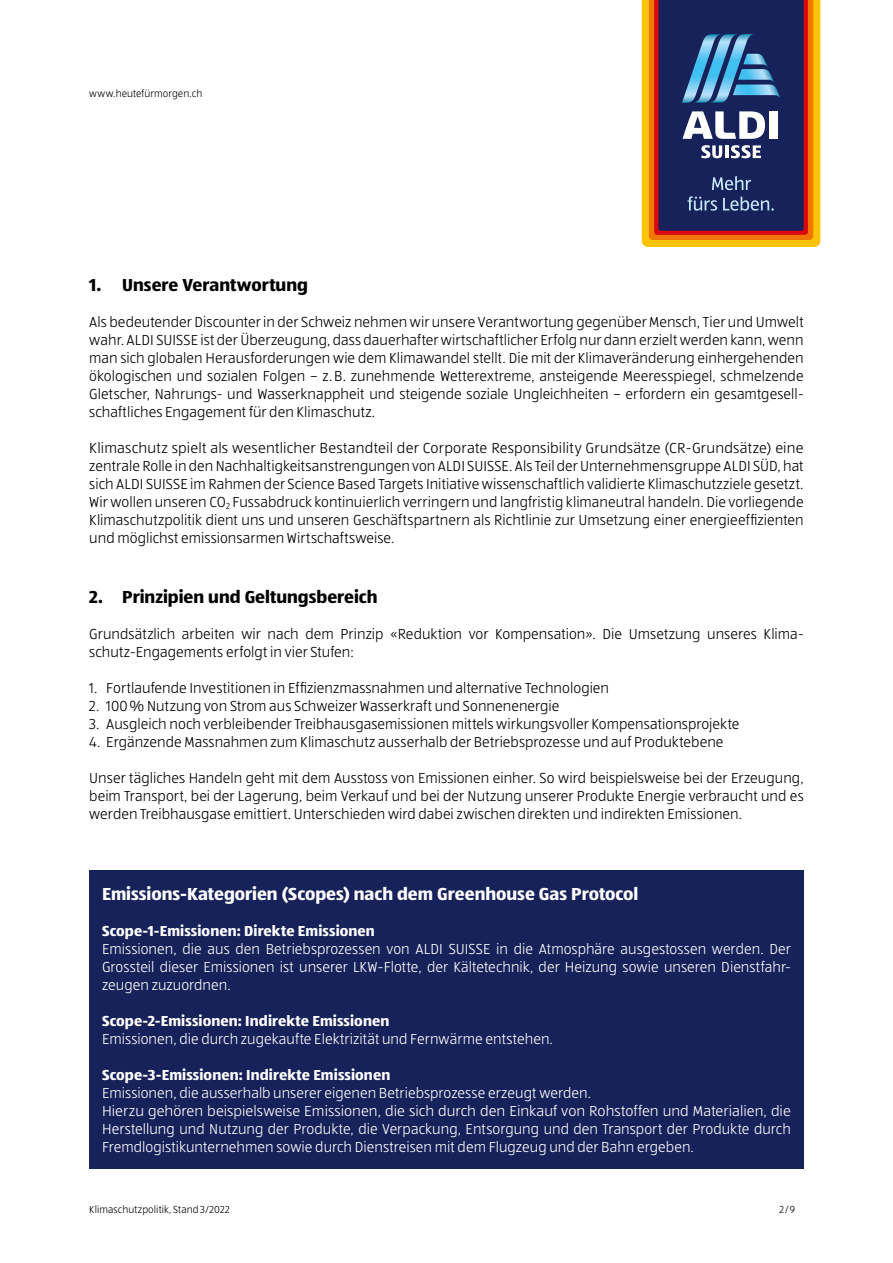
<style>
.page{position:relative;width:893px;height:1263px;background:#fff}
.page>*{position:absolute;margin:0;border:0;box-sizing:border-box;transform-origin:0 0}
.t1{font:700 18px "ALDISUEDOT";color:#fff}
.t2{font:700 18px "ALDISUEDOT";color:#000}
.t3{font:300 15px/18px "ALDISUEDOT";letter-spacing:.005em;color:#000;text-align:justify}
.t4{font:300 15px/18px "ALDISUEDOT";color:#fff;text-align:justify}
.t5{font:700 15px "ALDISUEDOT";letter-spacing:.005em;color:#fff}
.t6{font:300 10.5px "ALDISUEDOT";letter-spacing:.01em;color:#000}
</style>
<div class="page">
<svg style="left:642px;top:0;width:178px;height:247px;background:#5c4f59"></svg>
<div style="left:89px;top:870px;width:715px;height:299px;background:#162259"></div>
<p class="t6" style="left:89px;top:87px;width:114px">www.heutefürmorgen.ch</p>
<p class="t2" style="left:89px;top:273px;width:220px">1. Unsere Verantwortung</p>
<p class="t3" style="left:89px;top:313px;width:716px">Als bedeutender Discounter in der Schweiz nehmen wir unsere Verantwortung gegenüber Mensch, Tier und Umwelt wahr. ALDI SUISSE ist der Überzeugung, dass dauerhafter wirtschaftlicher Erfolg nur dann erzielt werden kann, wenn man sich globalen Herausforderungen wie dem Klimawandel stellt. Die mit der Klimaveränderung einhergehenden ökologischen und sozialen Folgen – z.B. zunehmende Wetterextreme, ansteigende Meeresspiegel, schmelzende Gletscher, Nahrungs- und Wasserknappheit und steigende soziale Ungleichheiten – erfordern ein gesamtgesell&shy;schaftliches Engagement für den Klimaschutz.</p>
<p class="t3" style="left:89px;top:439px;width:716px">Klimaschutz spielt als wesentlicher Bestandteil der Corporate Responsibility Grundsätze (CR-Grundsätze) eine zentrale Rolle in den Nachhaltigkeitsanstrengungen von ALDI SUISSE. Als Teil der Unternehmensgruppe ALDI SÜD, hat sich ALDI SUISSE im Rahmen der Science Based Targets Initiative wissenschaftlich validierte Klimaschutzziele gesetzt.<br>Wir wollen unseren CO<sub>2</sub> Fussabdruck kontinuierlich verringern und langfristig klimaneutral handeln. Die vorliegende Klimaschutzpolitik dient uns und unseren Geschäftspartnern als Richtlinie zur Umsetzung einer energieeffizienten und möglichst emissionsarmen Wirtschaftsweise.</p>
<p class="t2" style="left:89px;top:585px;width:290px">2. Prinzipien und Geltungsbereich</p>
<p class="t3" style="left:89px;top:625px;width:716px">Grundsätzlich arbeiten wir nach dem Prinzip «Reduktion vor Kompensation». Die Umsetzung unseres Klima&shy;schutz-Engagements erfolgt in vier Stufen:</p>
<p class="t3" style="left:89px;top:679px;width:521px">1. Fortlaufende Investitionen in Effizienzmassnahmen und alternative Technologien</p>
<p class="t3" style="left:89px;top:697px;width:472px">2. 100% Nutzung von Strom aus Schweizer Wasserkraft und Sonnenenergie</p>
<p class="t3" style="left:89px;top:715px;width:652px">3. Ausgleich noch verbleibender Treibhausgasemissionen mittels wirkungsvoller Kompensationsprojekte</p>
<p class="t3" style="left:89px;top:733px;width:636px">4. Ergänzende Massnahmen zum Klimaschutz ausserhalb der Betriebsprozesse und auf Produktebene</p>
<p class="t3" style="left:89px;top:769px;width:716px">Unser tägliches Handeln geht mit dem Ausstoss von Emissionen einher. So wird beispielsweise bei der Erzeugung, beim Transport, bei der Lagerung, beim Verkauf und bei der Nutzung unserer Produkte Energie verbraucht und es werden Treibhausgase emittiert. Unterschieden wird dabei zwischen direkten und indirekten Emissionen.</p>
<p class="t1" style="left:102px;top:882px;width:538px">Emissions-Kategorien (Scopes) nach dem Greenhouse Gas Protocol</p>
<p class="t5" style="left:102px;top:921px;width:274px">Scope-1-Emissionen: Direkte Emissionen</p>
<p class="t4" style="left:102px;top:940px;width:690px">Emissionen, die aus den Betriebsprozessen von ALDI SUISSE in die Atmosphäre ausgestossen werden. Der Grossteil dieser Emissionen ist unserer LKW-Flotte, der Kältetechnik, der Heizung sowie unseren Dienstfahr&shy;zeugen zuzuordnen.</p>
<p class="t5" style="left:102px;top:1011px;width:289px">Scope-2-Emissionen: Indirekte Emissionen</p>
<p class="t4" style="left:102px;top:1030px;width:452px">Emissionen, die durch zugekaufte Elektrizität und Fernwärme entstehen.</p>
<p class="t5" style="left:102px;top:1065px;width:290px">Scope-3-Emissionen: Indirekte Emissionen</p>
<p class="t4" style="left:102px;top:1084px;width:690px;text-align:left">Emissionen, die ausserhalb unserer eigenen Betriebsprozesse erzeugt werden.<br>Hierzu gehören beispielsweise Emissionen, die sich durch den Einkauf von Rohstoffen und Materialien, die Herstellung und Nutzung der Produkte, die Verpackung, Entsorgung und den Transport der Produkte durch Fremdlogistikunternehmen sowie durch Dienstreisen mit dem Flugzeug und der Bahn ergeben.</p>
<p class="t6" style="left:89px;top:1202px;width:142px">Klimaschutzpolitik, Stand 3/2022</p>
<p class="t6" style="left:779px;top:1202px;width:17px">2/9</p>
</div>
